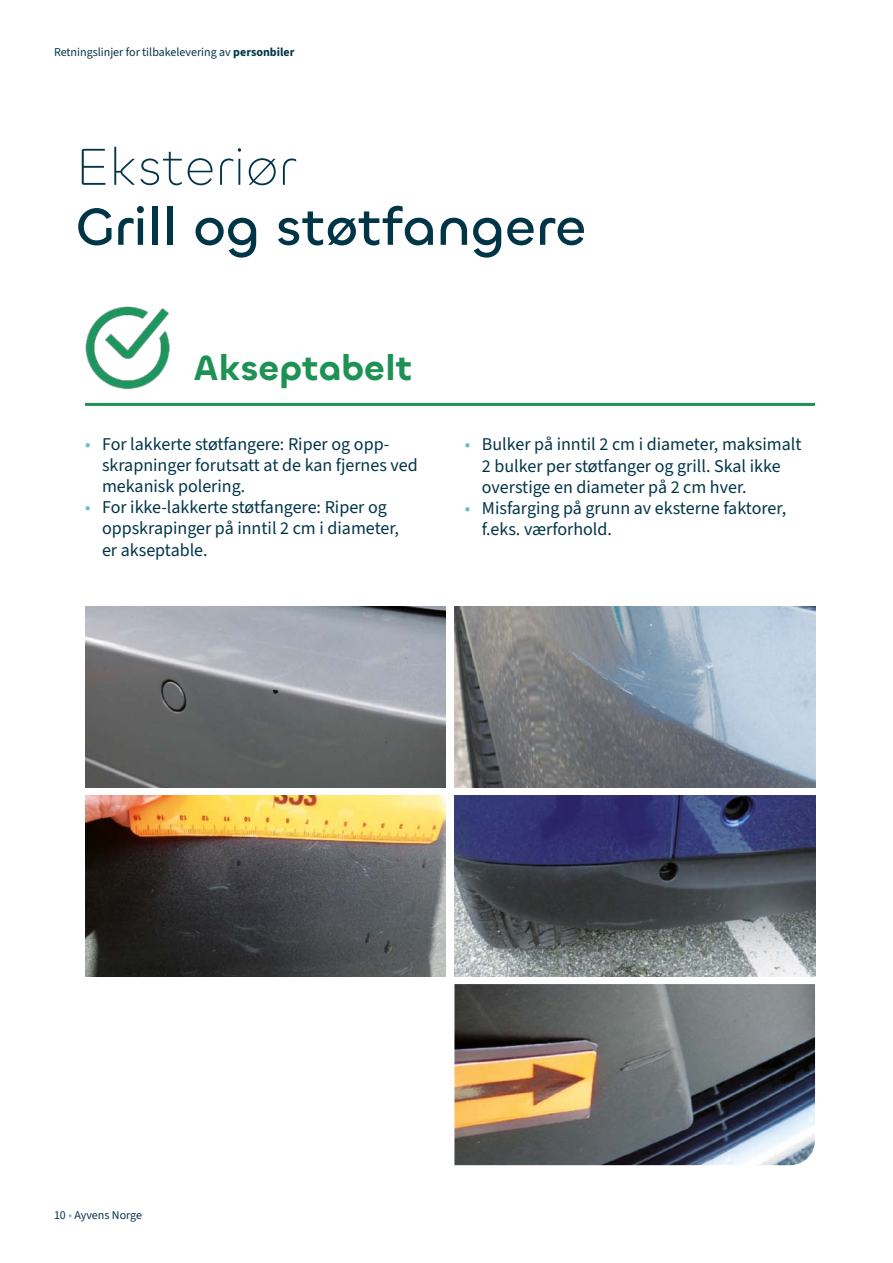
<style>
.page{position:relative;width:893px;height:1263px;background:#fff}
.page>*{position:absolute;margin:0;border:0;box-sizing:border-box;transform-origin:0 0}
.t1{font:500 54px "Chillax";color:#003548}
.t2{font:300 54px "Chillax";color:#003548}
.t3{font:600 36px "Chillax";color:#1d9254}
.t4{font:18px/21px "Source Sans 3";color:#003548}
.t5{font:12px "Source Sans 3";color:#003548}
.s1{font-weight:700}
.s2{color:#66c1be}
</style>
<div class="page">
<img style="left:454px;top:984px;width:361px;height:181px">
<img style="left:454px;top:795px;width:361px;height:181px">
<img style="left:454px;top:606px;width:361px;height:181px">
<img style="left:85px;top:795px;width:361px;height:181px">
<img style="left:85px;top:606px;width:361px;height:181px">
<hr style="left:85px;top:403px;width:730px;height:3px;background:#1d9254">
<img style="left:85px;top:306px;width:111px;height:100px">
<p class="t5" style="left:54px;top:44px;width:242px">Retningslinjer for tilbakelevering av <span class="s1">personbiler</span></p>
<h1 class="t2" style="left:76px;top:135px;width:221px">Eksteriør</h1>
<h1 class="t1" style="left:76px;top:193px;width:512px">Grill og støtfangere</h1>
<h2 class="t3" style="left:193px;top:345px;width:221px">Akseptabelt</h2>
<p class="t4" style="left:102px;top:435px;width:317px;text-indent:-17px"><span class="s2">•</span> For lakkerte støtfangere: Riper og opp&shy;skrapninger forutsatt at de kan fjernes ved mekanisk polering.</p>
<p class="t4" style="left:102px;top:498px;width:299px;text-indent:-17px"><span class="s2">•</span> For ikke-lakkerte støtfangere: Riper og oppskrapinger på inntil 2 cm i diameter, er akseptable.</p>
<p class="t4" style="left:482px;top:435px;width:321px;text-indent:-17px"><span class="s2">•</span> Bulker på inntil 2 cm i diameter, maksimalt<br>2 bulker per støtfanger og grill. Skal ikke overstige en diameter på 2 cm hver.</p>
<p class="t4" style="left:482px;top:498px;width:306px;text-indent:-17px"><span class="s2">•</span> Misfarging på grunn av eksterne faktorer, f.eks. værforhold.</p>
<p class="t5" style="left:54px;top:1207px;width:90px">10 <span class="s2">•</span> Ayvens Norge</p>
</div>
